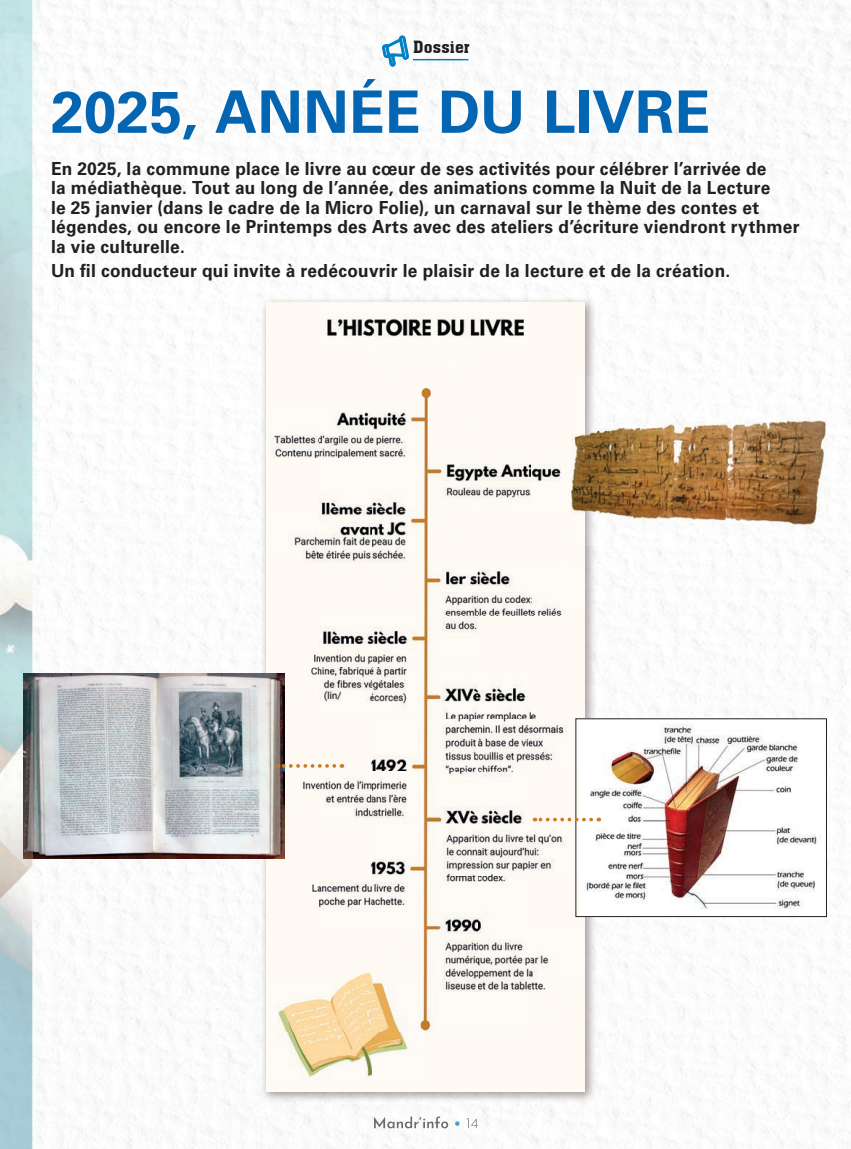
<style>
.page{position:relative;width:851px;height:1149px;background:#fff}
.page>*{position:absolute;margin:0;border:0;box-sizing:border-box;transform-origin:0 0}
.t1{font:700 58.5px "Univers LT Std";letter-spacing:.005em;color:#0465b2}
.t2{font:700 18px/19.5px "Univers LT Std";letter-spacing:.015em;color:#231f20;scale:.96 1}
.t3{font:700 16.5px "Aachen";letter-spacing:.01em;color:#231f20}
</style>
<div class="page">
<img style="left:32px;top:0;width:716px;height:313px">
<img style="left:748px;top:0;width:102px;height:415px">
<img style="left:32px;top:313px;width:228px;height:545px">
<img style="left:597px;top:313px;width:152px;height:63px">
<img style="left:800px;top:419px;width:50px;height:729px">
<img style="left:596px;top:546px;width:204px;height:498px">
<img style="left:32px;top:858px;width:256px;height:290px">
<img style="left:288px;top:1102px;width:307px;height:46px">
<img style="left:374px;top:1116px;width:75px;height:11px">
<svg style="left:455px;top:1121px;width:4px;height:4px"></svg>
<svg style="left:466px;top:1117px;width:12px;height:10px"></svg>
<svg style="left:382px;top:36px;width:26px;height:30px"></svg>
<hr style="left:413px;top:59px;width:55px;height:1px;background:#0080c4">
<img style="left:260px;top:296px;width:336px;height:54px">
<img style="left:260px;top:350px;width:6px;height:508px">
<img style="left:585px;top:350px;width:10px;height:26px">
<img style="left:549px;top:545px;width:47px;height:557px">
<img style="left:260px;top:858px;width:48px;height:244px">
<img style="left:266px;top:302px;width:319px;height:104px">
<img style="left:266px;top:406px;width:305px;height:104px">
<img style="left:266px;top:510px;width:319px;height:209px">
<img style="left:285px;top:719px;width:294px;height:104px">
<img style="left:266px;top:823px;width:319px;height:261px">
<img style="left:579px;top:720px;width:245px;height:194px">
<img style="left:571px;top:376px;width:265px;height:169px">
<img style="left:266px;top:673px;width:19px;height:185px">
<img style="left:0;top:0;width:32px;height:1148px">
<img style="left:23px;top:673px;width:9px;height:185px">
<svg style="left:277px;top:763px;width:57px;height:4px"></svg>
<svg style="left:534px;top:817px;width:57px;height:4px"></svg>
<p class="t3" style="left:413px;top:35px;width:58px">Dossier</p>
<h1 class="t1" style="left:51px;top:78px;width:660px">2025, ANNÉE DU LIVRE</h1>
<p class="t2" style="left:51px;top:159px;width:781px">En 2025, la commune place le livre au cœur de ses activités pour célébrer l’arrivée de<br>la médiathèque. Tout au long de l’année, des animations comme la Nuit de la Lecture<br>le 25 janvier (dans le cadre de la Micro Folie), un carnaval sur le thème des contes et légendes, ou encore le Printemps des Arts avec des ateliers d’écriture viendront rythmer la vie culturelle.</p>
<p class="t2" style="left:51px;top:260px;width:708px">Un fil conducteur qui invite à redécouvrir le plaisir de la lecture et de la création.</p>
</div>
